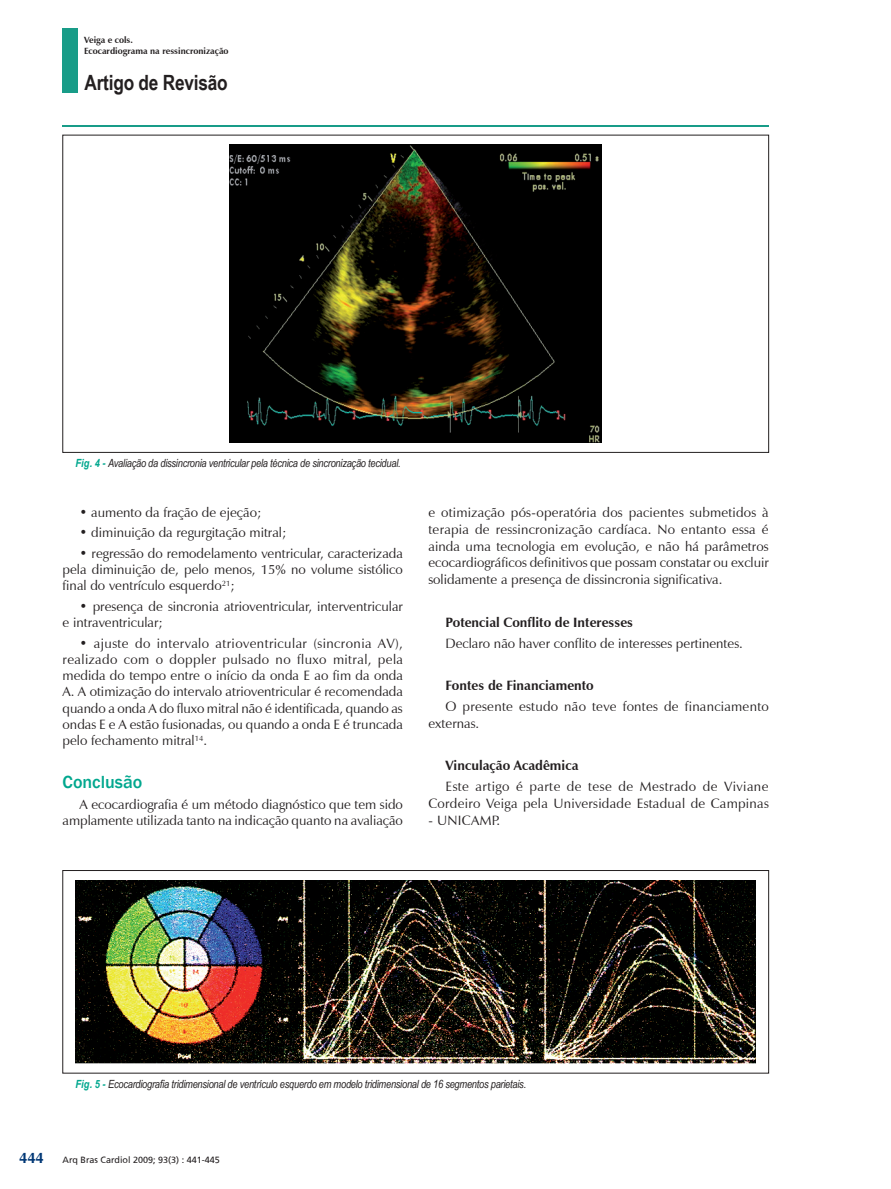
<style>
.page{position:relative;width:891px;height:1189px;background:#fff}
.page>*{position:absolute;margin:0;border:0;box-sizing:border-box;transform-origin:0 0}
.t1{font:700 21px "Arial Narrow";letter-spacing:-.01em;color:#231f20}
.Títulos__textos{font:500 18px "Franklin Gothic";color:#00a78e}
.t2{font:700 15px "Zapf Humanist 601 BT";color:#013775}
.Texto{font:13.5px/16.2px "Zapf Humanist 601 BT";color:#231f20;text-align:justify}
.Texto-2{font:13.5px/16.8px "Zapf Humanist 601 BT";letter-spacing:.02em;color:#231f20}
.Texto-3{font:700 13.5px "Zapf Humanist 601 BT";color:#231f20}
._04_FIGURA_ref{font:italic 11.25px "Arial Narrow";letter-spacing:-.02em;color:#231f20}
.t3{font:700 9px "Zapf Humanist 601 BT";color:#231f20}
.t4{font:9px "Frutiger";color:#231f20}
.s1{font-weight:700;color:#00a78e}
</style>
<div class="page">
<hr style="left:63px;top:125px;width:705px;height:1px;background:#189c88">
<div style="left:63px;top:28px;width:15px;height:64px;background:#189c88"></div>
<img style="left:230px;top:144px;width:371px;height:298px">
<img style="left:75px;top:880px;width:680px;height:182px">
<div style="left:63px;top:870px;width:705px;height:203px;border:1px solid #231f20"></div>
<p class="t3" style="left:84px;top:35px;width:50px">Veiga e cols.</p>
<p class="t3" style="left:84px;top:45px;width:146px">Ecocardiograma na ressincronização</p>
<h1 class="t1" style="left:84px;top:67px;width:145px">Artigo de Revisão</h1>
<p class="_04_FIGURA_ref" style="left:75px;top:455px;width:327px"><span class="s1">Fig. 4 -</span> Avaliação da dissincronia ventricular pela técnica de sincronização tecidual.</p>
<p class="Texto" style="left:80px;top:504px;width:183px">• aumento da fração de ejeção;</p>
<p class="Texto" style="left:80px;top:524px;width:208px">• diminuição da regurgitação mitral;</p>
<p class="Texto" style="left:63px;top:545px;width:342px;text-indent:17px">• regressão do remodelamento ventricular, caracterizada pela diminuição de, pelo menos, 15% no volume sistólico final do ventrículo esquerdo<sup>21</sup>;</p>
<p class="Texto" style="left:63px;top:598px;width:342px;text-indent:17px">• presença de sincronia atrioventricular, interventricular e intraventricular;</p>
<p class="Texto" style="left:63px;top:634px;width:342px;text-indent:17px">• ajuste do intervalo atrioventricular (sincronia AV), realizado com o doppler pulsado no fluxo mitral, pela medida do tempo entre o início da onda E ao fim da onda A. A otimização do intervalo atrioventricular é recomendada quando a onda A do fluxo mitral não é identificada, quando as ondas E e A estão fusionadas, ou quando a onda E é truncada pelo fechamento mitral<sup>14</sup>.</p>
<p class="Títulos__textos" style="left:63px;top:771px;width:81px">Conclusão</p>
<p class="Texto" style="left:63px;top:795px;width:342px;text-align:right">A ecocardiografia é um método diagnóstico que tem sido amplamente utilizada tanto na indicação quanto na avaliação</p>
<p class="Texto" style="left:428px;top:503px;width:342px;line-height:16.8px">e otimização pós-operatória dos pacientes submetidos à terapia de ressincronização cardíaca. No entanto essa é ainda uma tecnologia em evolução, e não há parâmetros ecocardiográficos definitivos que possam constatar ou excluir solidamente a presença de dissincronia significativa.</p>
<p class="Texto-3" style="left:445px;top:613px;width:189px">Potencial Conflito de Interesses</p>
<p class="Texto" style="left:445px;top:634px;width:299px">Declaro não haver conflito de interesses pertinentes.</p>
<p class="Texto-3" style="left:445px;top:676px;width:150px">Fontes de Financiamento</p>
<p class="Texto-2" style="left:428px;top:698px;width:342px;text-indent:17px">O presente estudo não teve fontes de financiamento externas.</p>
<p class="Texto-3" style="left:445px;top:757px;width:134px">Vinculação Acadêmica</p>
<p class="Texto-2" style="left:428px;top:778px;width:342px;text-align:right">Este artigo é parte de tese de Mestrado de Viviane<br>Cordeiro Veiga pela Universidade Estadual de Campinas</p>
<p class="Texto-2" style="left:428px;top:811px;width:73px">- UNICAMP.</p>
<p class="_04_FIGURA_ref" style="left:75px;top:1075px;width:452px"><span class="s1">Fig. 5 -</span> Ecocardiografia tridimensional de ventrículo esquerdo em modelo tridimensional de 16 segmentos parietais.</p>
<p class="t2" style="left:19px;top:1148px;width:26px">444</p>
<p class="t4" style="left:63px;top:1153px;width:159px">Arq Bras Cardiol 2009; 93(3) : 441-445</p>
</div>
